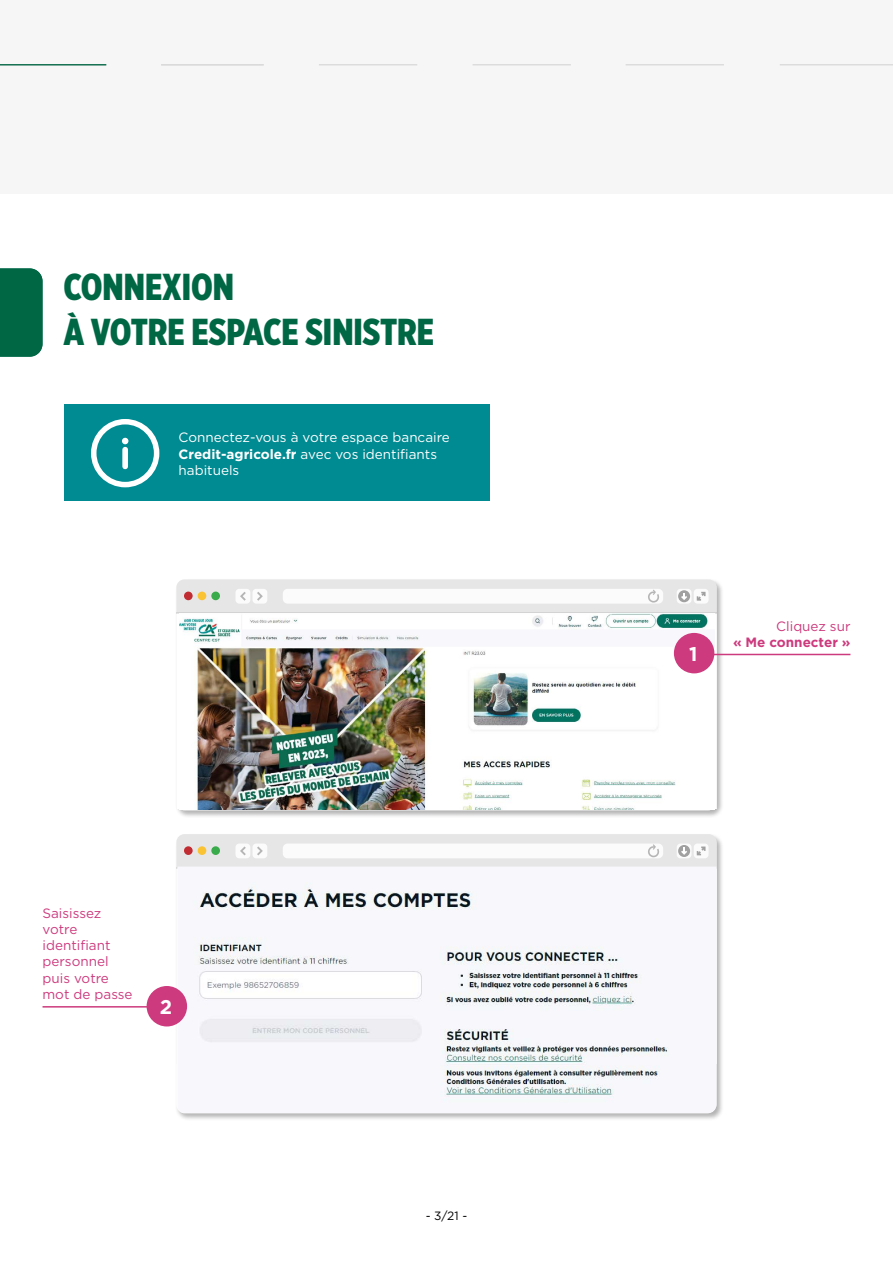
<style>
.page{position:relative;width:893px;height:1263px;background:#fff}
.page>*{position:absolute;margin:0;border:0;box-sizing:border-box;transform-origin:0 0}
.t1{font:900 37.5px "Gotham X Narrow";color:#006745}
.t2{font:700 19.8px "Gotham";color:#fff}
.Annotation{font:13.5px/16.2px "Gotham";color:#fff}
.Annotation-2{font:13.5px/16.2px "Gotham";color:#cd3a7d}
.Annotation-3{font:700 13.5px/16.2px "Gotham";color:#cd3a7d;text-align:right}
.t3{font:12px "Gotham";color:#000}
.s1{font-weight:700}
.s2{font-weight:400}
</style>
<div class="page">
<div style="left:175px;top:834px;width:549px;height:287px;background:#000;opacity:.3"></div>
<div style="left:175px;top:578px;width:549px;height:240px;background:#000;opacity:.3"></div>
<div style="left:176px;top:579px;width:540px;height:33px;background:#e7e6e6"></div>
<div style="left:184px;top:592px;width:9px;height:8px;background:#c12c32;border-radius:50%"></div>
<div style="left:198px;top:592px;width:8px;height:8px;background:#fac334;border-radius:50%"></div>
<div style="left:211px;top:592px;width:9px;height:8px;background:#39ab4a;border-radius:50%"></div>
<div style="left:235px;top:589px;width:15px;height:15px;background:#fbfbfb;border-radius:4px"></div>
<div style="left:252px;top:589px;width:15px;height:15px;background:#fbfbfb;border-radius:4px"></div>
<svg style="left:257px;top:592px;width:6px;height:9px"></svg>
<svg style="left:240px;top:592px;width:6px;height:9px"></svg>
<hr style="left:176px;top:612px;width:540px;height:1px;background:#e7e6e6">
<div style="left:283px;top:589px;width:380px;height:15px;background:#fbfbfb;border-radius:5px"></div>
<div style="left:694px;top:589px;width:15px;height:15px;background:#fbfbfb;border-radius:4px"></div>
<svg style="left:677px;top:589px;width:14px;height:15px"></svg>
<div style="left:678px;top:590px;width:12px;height:12px;background:#a1a0a0;border-radius:50%"></div>
<svg style="left:681px;top:593px;width:6px;height:7px"></svg>
<svg style="left:697px;top:592px;width:9px;height:9px"></svg>
<svg style="left:648px;top:589px;width:11px;height:13px"></svg>
<img style="left:179px;top:613px;width:536px;height:197px">
<div style="left:176px;top:834px;width:540px;height:33px;background:#e7e6e6"></div>
<div style="left:184px;top:846px;width:9px;height:9px;background:#c12c32;border-radius:50%"></div>
<div style="left:198px;top:846px;width:8px;height:9px;background:#fac334;border-radius:50%"></div>
<div style="left:211px;top:846px;width:9px;height:9px;background:#39ab4a;border-radius:50%"></div>
<div style="left:235px;top:843px;width:15px;height:15px;background:#fbfbfb;border-radius:4px"></div>
<div style="left:252px;top:843px;width:15px;height:15px;background:#fbfbfb;border-radius:4px"></div>
<svg style="left:257px;top:846px;width:6px;height:9px"></svg>
<svg style="left:240px;top:846px;width:6px;height:9px"></svg>
<hr style="left:176px;top:867px;width:540px;height:1px;background:#e7e6e6">
<div style="left:283px;top:843px;width:380px;height:15px;background:#fbfbfb;border-radius:5px"></div>
<div style="left:694px;top:843px;width:15px;height:15px;background:#fbfbfb;border-radius:4px"></div>
<svg style="left:677px;top:843px;width:14px;height:15px"></svg>
<div style="left:678px;top:845px;width:12px;height:12px;background:#a1a0a0;border-radius:50%"></div>
<svg style="left:681px;top:847px;width:6px;height:8px"></svg>
<svg style="left:697px;top:846px;width:9px;height:9px"></svg>
<svg style="left:648px;top:844px;width:11px;height:13px"></svg>
<img style="left:177px;top:866px;width:540px;height:247px">
<hr style="left:43px;top:1006px;width:111px;height:1px;background:#cd3a7d">
<div style="left:147px;top:986px;width:40px;height:40px;background:#cd3a7d;border-radius:50%"></div>
<div style="left:674px;top:633px;width:40px;height:40px;background:#cd3a7d;border-radius:50%"></div>
<hr style="left:706px;top:654px;width:144px;height:1px;background:#cd3a7d">
<div style="left:64px;top:404px;width:426px;height:97px;background:#008a91"></div>
<svg style="left:91px;top:419px;width:68px;height:68px"></svg>
<div style="left:0;top:268px;width:43px;height:89px;background:#006745"></div>
<div style="left:0;top:0;width:893px;height:193px;background:#f5f6f5"></div>
<hr style="left:319px;top:64px;width:98px;height:1px;background:#dadada">
<hr style="left:472px;top:64px;width:99px;height:1px;background:#dadada">
<hr style="left:626px;top:64px;width:98px;height:1px;background:#dadada">
<hr style="left:780px;top:64px;width:113px;height:1px;background:#dadada">
<hr style="left:161px;top:64px;width:103px;height:1px;background:#dadada">
<hr style="left:0;top:64px;width:106px;height:1px;background:#006745">
<p class="t1" style="left:63px;top:263px;width:172px">CONNEXION</p>
<p class="t1" style="left:63px;top:308px;width:372px">À VOTRE ESPACE SINISTRE</p>
<p class="Annotation" style="left:179px;top:429px;width:273px">Connectez-vous à votre espace bancaire<br><span class="s1">Credit-agricole.fr</span> avec vos identifiants habituels</p>
<p class="Annotation-2" style="left:43px;top:904px;width:92px">Saisissez votre identifiant personnel puis votre mot de passe</p>
<p class="t2" style="left:160px;top:994px;width:14px">2</p>
<p class="t3" style="left:426px;top:1208px;width:43px">- 3/21 -</p>
<p class="t2" style="left:689px;top:641px;width:10px">1</p>
<p class="Annotation-3" style="left:733px;top:617px;width:119px"><span class="s2">Cliquez sur<br></span>« Me connecter »</p>
</div>
